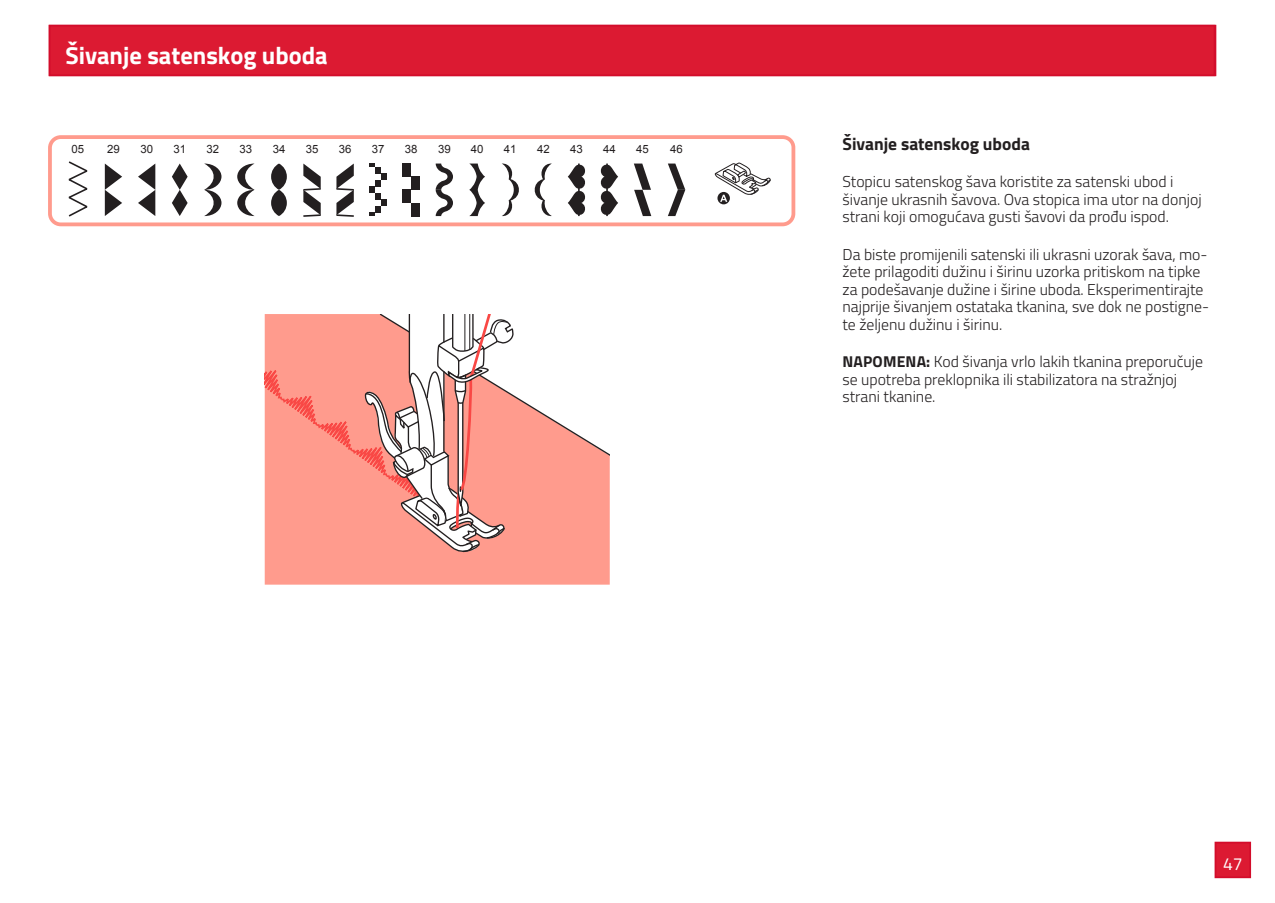
<style>
.page{position:relative;width:1275px;height:903px;background:#fff}
.page>*{position:absolute;margin:0;border:0;box-sizing:border-box;transform-origin:0 0}
.t1{font:700 24.5px "Titillium Web";color:#fff}
.t2{font:700 17.5px "Titillium Web";color:#231f20}
.t3{font:17.5px "Titillium Web";color:#fff}
.t4{font:300 15.75px/17.5px "Titillium Web";color:#231f20}
.t5{font:11.38px "Arial";color:#231f20}
.s1{font-weight:700}
</style>
<div class="page">
<div style="left:1215px;top:842px;width:35px;height:35px;background:#dc1a32"></div>
<div style="left:1214px;top:842px;width:37px;height:36px;border:2px solid #d30d2b"></div>
<div style="left:50px;top:26px;width:1164px;height:49px;background:#dc1a32"></div>
<div style="left:49px;top:25px;width:1166px;height:51px;border:2px solid #d30d2b"></div>
<svg style="left:714px;top:162px;width:57px;height:43px"></svg>
<svg style="left:68px;top:161px;width:20px;height:56px"></svg>
<div style="left:48px;top:135px;width:747px;height:91px;border:4px solid #ff9b8d;border-radius:11px"></div>
<svg style="left:336px;top:164px;width:18px;height:53px"></svg>
<svg style="left:105px;top:164px;width:17px;height:52px"></svg>
<svg style="left:172px;top:164px;width:16px;height:52px"></svg>
<svg style="left:204px;top:164px;width:18px;height:52px"></svg>
<svg style="left:271px;top:164px;width:16px;height:52px"></svg>
<svg style="left:369px;top:164px;width:12px;height:9px"></svg>
<div style="left:381px;top:173px;width:6px;height:7px;background:#231f20"></div>
<svg style="left:375px;top:180px;width:6px;height:6px"></svg>
<div style="left:369px;top:186px;width:6px;height:7px;background:#231f20"></div>
<div style="left:375px;top:193px;width:6px;height:7px;background:#231f20"></div>
<svg style="left:381px;top:200px;width:6px;height:6px"></svg>
<div style="left:375px;top:206px;width:6px;height:7px;background:#231f20"></div>
<svg style="left:369px;top:213px;width:6px;height:3px"></svg>
<svg style="left:436px;top:164px;width:17px;height:52px"></svg>
<div style="left:403px;top:164px;width:8px;height:13px;background:#231f20"></div>
<div style="left:411px;top:177px;width:9px;height:13px;background:#231f20"></div>
<div style="left:403px;top:190px;width:8px;height:13px;background:#231f20"></div>
<div style="left:411px;top:203px;width:9px;height:13px;background:#231f20"></div>
<svg style="left:469px;top:164px;width:16px;height:52px"></svg>
<svg style="left:502px;top:163px;width:17px;height:54px"></svg>
<svg style="left:303px;top:164px;width:18px;height:53px"></svg>
<svg style="left:138px;top:164px;width:17px;height:52px"></svg>
<svg style="left:237px;top:164px;width:18px;height:52px"></svg>
<svg style="left:534px;top:163px;width:18px;height:54px"></svg>
<svg style="left:634px;top:164px;width:17px;height:52px"></svg>
<svg style="left:568px;top:163px;width:17px;height:54px"></svg>
<svg style="left:600px;top:163px;width:18px;height:54px"></svg>
<svg style="left:668px;top:164px;width:17px;height:52px"></svg>
<div style="left:265px;top:555px;width:345px;height:30px;background:#ff9b8d"></div>
<svg style="left:265px;top:314px;width:345px;height:241px"></svg>
<h1 class="t1" style="left:65px;top:37px;width:264px">WŠivanje satenskog uboda</h1>
<p class="t5" style="left:72px;top:141px;width:14px">05</p>
<p class="t5" style="left:107px;top:141px;width:14px">29</p>
<p class="t5" style="left:140px;top:141px;width:14px">30</p>
<p class="t5" style="left:173px;top:141px;width:14px">31</p>
<p class="t5" style="left:206px;top:141px;width:14px">32</p>
<p class="t5" style="left:240px;top:141px;width:14px">33</p>
<p class="t5" style="left:273px;top:141px;width:14px">34</p>
<p class="t5" style="left:306px;top:141px;width:14px">35</p>
<p class="t5" style="left:339px;top:141px;width:14px">36</p>
<p class="t5" style="left:372px;top:141px;width:14px">37</p>
<p class="t5" style="left:405px;top:141px;width:14px">38</p>
<p class="t5" style="left:438px;top:141px;width:14px">39</p>
<p class="t5" style="left:471px;top:141px;width:14px">40</p>
<p class="t5" style="left:504px;top:141px;width:14px">41</p>
<p class="t5" style="left:537px;top:141px;width:14px">42</p>
<p class="t5" style="left:570px;top:141px;width:14px">43</p>
<p class="t5" style="left:603px;top:141px;width:14px">44</p>
<p class="t5" style="left:636px;top:141px;width:14px">45</p>
<p class="t5" style="left:670px;top:141px;width:14px">46</p>
<p class="t2" style="left:842px;top:131px;width:189px">Šivanje satenskog uboda</p>
<p class="t4" style="left:842px;top:172px;width:361px">Stopicu satenskog šava koristite za satenski ubod i šivanje ukrasnih šavova. Ova stopica ima utor na donjoj strani koji omogućava gusti šavovi da prođu ispod.</p>
<p class="t4" style="left:842px;top:245px;width:368px">Da biste promijenili satenski ili ukrasni uzorak šava, mo&shy;žete prilagoditi dužinu i širinu uzorka pritiskom na tipke za podešavanje dužine i širine uboda. Eksperimentirajte najprije šivanjem ostataka tkanina, sve dok ne postigne&shy;te željenu dužinu i širinu.</p>
<p class="t4" style="left:842px;top:352px;width:362px"><span class="s1">NAPOMENA:</span> Kod šivanja vrlo lakih tkanina preporučuje se upotreba preklopnika ili stabilizatora na stražnjoj strani tkanine.</p>
<p class="t5" style="left:851px;top:173px;width:14px">45</p>
<p class="t5" style="left:886px;top:173px;width:14px">46</p>
<p class="t3" style="left:1223px;top:851px;width:21px">47</p>
</div>
